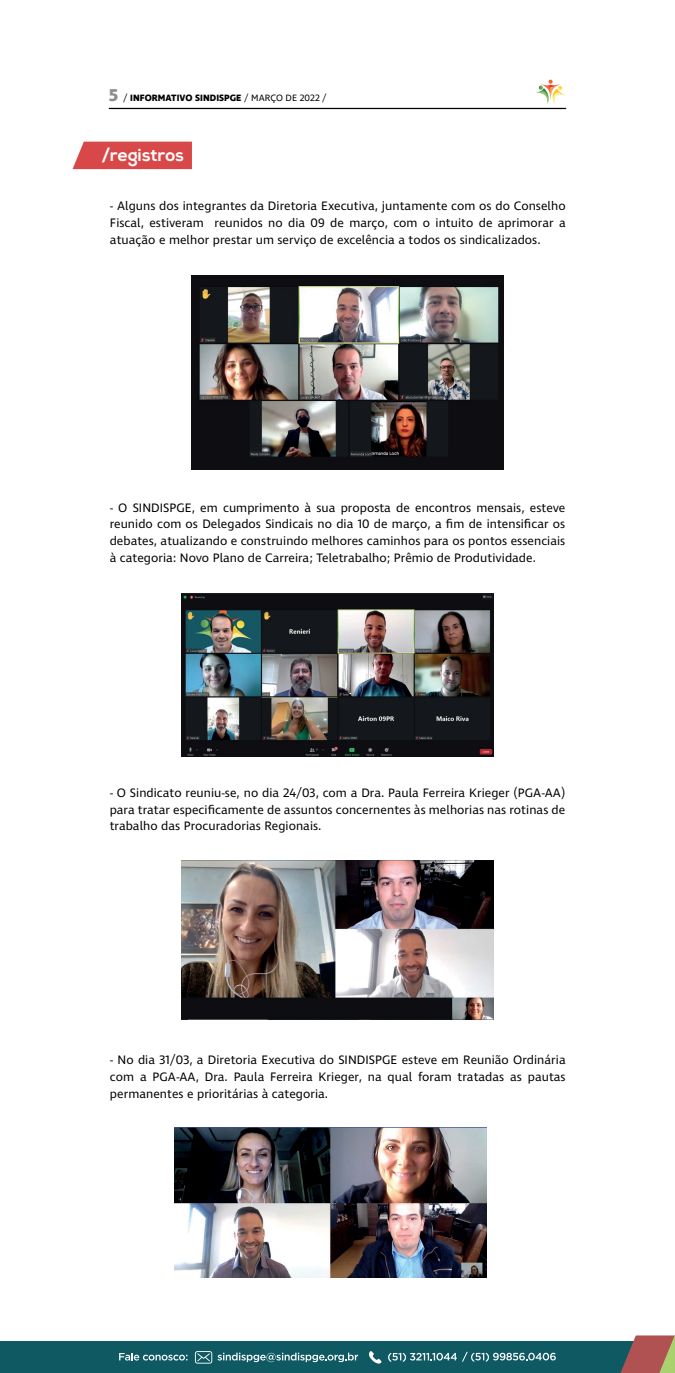
<style>
.page{position:relative;width:675px;height:1373px;background:#fff}
.page>*{position:absolute;margin:0;border:0;box-sizing:border-box;transform-origin:0 0}
.t1{font:700 17.5px "Nexa";letter-spacing:.005em;color:#fff}
.t2{font:12.5px/16.9px "Ingra";letter-spacing:.005em;color:#000001;text-align:justify}
.t3{font:700 9.38px "Ingra";letter-spacing:.005em;color:#000001}
.s1{font-size:17.5px;color:#8b8e8f}
.s2{font-weight:400}
</style>
<div class="page">
<svg style="left:536px;top:80px;width:30px;height:24px"></svg>
<hr style="left:109px;top:108px;width:457px;height:1px;background:#000001">
<div style="left:0;top:1341px;width:675px;height:31px;background:#0f5963"></div>
<svg style="left:621px;top:1335px;width:54px;height:37px;background:#a36c60"></svg>
<svg style="left:119px;top:1353px;width:68px;height:7px"></svg>
<svg style="left:218px;top:1352px;width:140px;height:10px"></svg>
<svg style="left:369px;top:1351px;width:13px;height:12px"></svg>
<svg style="left:195px;top:1351px;width:17px;height:12px"></svg>
<svg style="left:388px;top:1351px;width:168px;height:10px"></svg>
<div style="left:73px;top:142px;width:119px;height:27px;background:#d94848"></div>
<img style="left:191px;top:275px;width:313px;height:195px">
<img style="left:181px;top:593px;width:313px;height:163px">
<img style="left:181px;top:861px;width:313px;height:158px">
<img style="left:174px;top:1127px;width:313px;height:150px">
<p class="t3" style="left:109px;top:92px;width:220px"><span class="s1">5</span> <span class="s2">/</span> INFORMATIVO SINDISPGE <span class="s2">/ MARÇO DE 2022 /</span></p>
<h1 class="t1" style="left:102px;top:144px;width:84px">/registros</h1>
<p class="t2" style="left:110px;top:198px;width:457px">- Alguns dos integrantes da Diretoria Executiva, juntamente com os do Conselho Fiscal, estiveram reunidos no dia 09 de março, com o intuito de aprimorar a atuação e melhor prestar um serviço de excelência a todos os sindicalizados.</p>
<p class="t2" style="left:110px;top:499px;width:457px">- O SINDISPGE, em cumprimento à sua proposta de encontros mensais, esteve reunido com os Delegados Sindicais no dia 10 de março, a fim de intensificar os debates, atualizando e construindo melhores caminhos para os pontos essenciais à categoria: Novo Plano de Carreira; Teletrabalho; Prêmio de Produtividade.</p>
<p class="t2" style="left:110px;top:784px;width:457px">- O Sindicato reuniu-se, no dia 24/03, com a Dra. Paula Ferreira Krieger (PGA-AA) para tratar especificamente de assuntos concernentes às melhorias nas rotinas de trabalho das Procuradorias Regionais.</p>
<p class="t2" style="left:110px;top:1051px;width:457px">- No dia 31/03, a Diretoria Executiva do SINDISPGE esteve em Reunião Ordinária com a PGA-AA, Dra. Paula Ferreira Krieger, na qual foram tratadas as pautas permanentes e prioritárias à categoria.</p>
</div>
